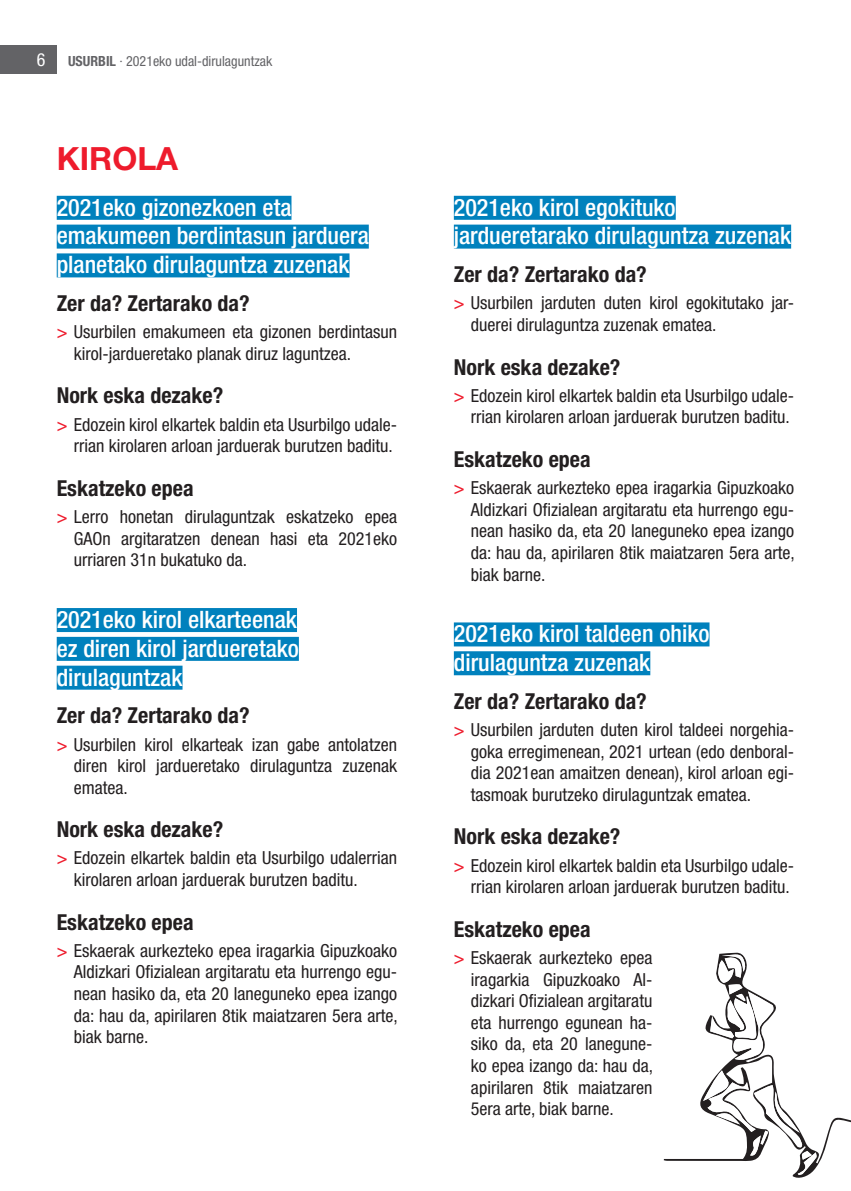
<style>
.page{position:relative;width:851px;height:1191px;background:#fff}
.page>*{position:absolute;margin:0;border:0;box-sizing:border-box;transform-origin:0 0}
.t1{font:700 32px "Helvetica Neue LT Std";color:#ee1b2c}
.t2{font:500 condensed 24px/28.8px "Helvetica Neue LT Std";color:#fff}
.t3{font:700 condensed 22px "Helvetica Neue LT Std";color:#231f20}
.t4{font:condensed 18px/21.6px "Helvetica Neue LT Std";color:#231f20;text-align:justify}
.t5{font:condensed 18px "Helvetica Neue LT Std";color:#fff}
.t6{font:condensed 14px "Helvetica Neue LT Std";color:#636366}
.s1{font-weight:700}
.s2{font-weight:500;color:#ee1b2c}
</style>
<div class="page">
<div style="left:0;top:45px;width:57px;height:29px;background:#636366"></div>
<div style="left:454px;top:196px;width:221px;height:24px;background:#0081bd"></div>
<div style="left:454px;top:225px;width:337px;height:24px;background:#0081bd"></div>
<div style="left:454px;top:622px;width:255px;height:24px;background:#0081bd"></div>
<div style="left:454px;top:651px;width:196px;height:24px;background:#0081bd"></div>
<div style="left:57px;top:196px;width:234px;height:24px;background:#0081bd"></div>
<div style="left:57px;top:225px;width:312px;height:24px;background:#0081bd"></div>
<div style="left:57px;top:253px;width:292px;height:24px;background:#0081bd"></div>
<div style="left:57px;top:608px;width:240px;height:24px;background:#0081bd"></div>
<div style="left:57px;top:637px;width:242px;height:24px;background:#0081bd"></div>
<div style="left:57px;top:665px;width:125px;height:24px;background:#0081bd"></div>
<svg style="left:663px;top:952px;width:187px;height:226px"></svg>
<svg style="left:703px;top:1070px;width:114px;height:105px"></svg>
<svg style="left:710px;top:954px;width:63px;height:107px"></svg>
<p class="t5" style="left:37px;top:49px;width:10px">6</p>
<p class="t6" style="left:68px;top:53px;width:206px"><span class="s1">Usurbil</span> · 2021eko udal-dirulaguntzak</p>
<h1 class="t1" style="left:57px;top:139px;width:123px">KIROLA</h1>
<h2 class="t2" style="left:57px;top:192px;width:313px">2021eko gizonezkoen eta emakumeen berdintasun jarduera planetako dirulaguntza zuzenak</h2>
<p class="t3" style="left:57px;top:290px;width:194px">Zer da? Zertarako da?</p>
<p class="t4" style="left:74px;top:321px;width:325px;text-indent:-17px"><span class="s2">&gt;</span> Usurbilen emakumeen eta gizonen berdintasun kirol-jardueretako planak diruz laguntzea.</p>
<p class="t3" style="left:57px;top:382px;width:168px">Nork eska dezake?</p>
<p class="t4" style="left:57px;top:413px;width:342px;text-align:right"><span class="s2">&gt;</span> Edozein kirol elkartek baldin eta Usurbilgo udale&shy;rrian kirolaren arloan jarduerak burutzen baditu.</p>
<p class="t3" style="left:57px;top:474px;width:138px">Eskatzeko epea</p>
<p class="t4" style="left:74px;top:505px;width:325px;text-indent:-17px"><span class="s2">&gt;</span> Lerro honetan dirulaguntzak eskatzeko epea GAO n argitaratzen denean hasi eta 2021eko urriaren 31n bukatuko da.</p>
<h2 class="t2" style="left:57px;top:604px;width:243px;text-align:justify">2021eko kirol elkarteenak ez diren kirol jardueretako dirulaguntzak</h2>
<p class="t3" style="left:57px;top:702px;width:194px">Zer da? Zertarako da?</p>
<p class="t4" style="left:74px;top:733px;width:325px;text-indent:-17px"><span class="s2">&gt;</span> Usurbilen kirol elkarteak izan gabe antolatzen diren kirol jardueretako dirulaguntza zuzenak ematea.</p>
<p class="t3" style="left:57px;top:816px;width:168px">Nork eska dezake?</p>
<p class="t4" style="left:74px;top:847px;width:325px;text-indent:-17px"><span class="s2">&gt;</span> Edozein elkartek baldin eta Usurbilgo udalerrian kirolaren arloan jarduerak burutzen baditu.</p>
<p class="t3" style="left:57px;top:908px;width:138px">Eskatzeko epea</p>
<p class="t4" style="left:74px;top:939px;width:325px;text-indent:-17px"><span class="s2">&gt;</span> Eskaerak aurkezteko epea iragarkia Gipuzkoako Aldizkari Ofizialean argitaratu eta hurrengo egu&shy;nean hasiko da, eta 20 laneguneko epea izango da: hau da, apirilaren 8tik maiatzaren 5era arte, biak barne.</p>
<h2 class="t2" style="left:454px;top:192px;width:339px">2021eko kirol egokituko jardueretarako dirulaguntza zuzenak</h2>
<p class="t3" style="left:454px;top:261px;width:194px">Zer da? Zertarako da?</p>
<p class="t4" style="left:471px;top:292px;width:325px;text-indent:-17px"><span class="s2">&gt;</span> Usurbilen jarduten duten kirol egokitutako jar&shy;duerei dirulaguntza zuzenak ematea.</p>
<p class="t3" style="left:454px;top:353px;width:168px">Nork eska dezake?</p>
<p class="t4" style="left:454px;top:384px;width:342px;text-align:right"><span class="s2">&gt;</span> Edozein kirol elkartek baldin eta Usurbilgo udale&shy;rrian kirolaren arloan jarduerak burutzen baditu.</p>
<p class="t3" style="left:454px;top:446px;width:138px">Eskatzeko epea</p>
<p class="t4" style="left:471px;top:477px;width:325px;text-indent:-17px"><span class="s2">&gt;</span> Eskaerak aurkezteko epea iragarkia Gipuzkoako Aldizkari Ofizialean argitaratu eta hurrengo egu&shy;nean hasiko da, eta 20 laneguneko epea izango da: hau da, apirilaren 8tik maiatzaren 5era arte, biak barne.</p>
<h2 class="t2" style="left:454px;top:619px;width:257px">2021eko kirol taldeen ohiko dirulaguntza zuzenak</h2>
<p class="t3" style="left:454px;top:687px;width:194px">Zer da? Zertarako da?</p>
<p class="t4" style="left:471px;top:719px;width:325px;text-indent:-17px"><span class="s2">&gt;</span> Usurbilen jarduten duten kirol taldeei norgehia&shy;goka erregimenean, 2021 urtean (edo denboral&shy;dia 2021ean amaitzen denean), kirol arloan egi&shy;tasmoak burutzeko dirulaguntzak ematea.</p>
<p class="t3" style="left:454px;top:823px;width:168px">Nork eska dezake?</p>
<p class="t4" style="left:454px;top:854px;width:342px;text-align:right"><span class="s2">&gt;</span> Edozein kirol elkartek baldin eta Usurbilgo udale&shy;rrian kirolaren arloan jarduerak burutzen baditu.</p>
<p class="t3" style="left:454px;top:915px;width:138px">Eskatzeko epea</p>
<p class="t4" style="left:471px;top:946px;width:184px;text-indent:-17px"><span class="s2">&gt;</span> Eskaerak aurkezteko epea iragarkia Gipuzkoako Al&shy;dizkari Ofizialean argitaratu eta hurrengo egunean ha&shy;siko da, eta 20 lanegune&shy;ko epea izango da: hau da, apirilaren 8tik maiatzaren 5era arte, biak barne.</p>
</div>
